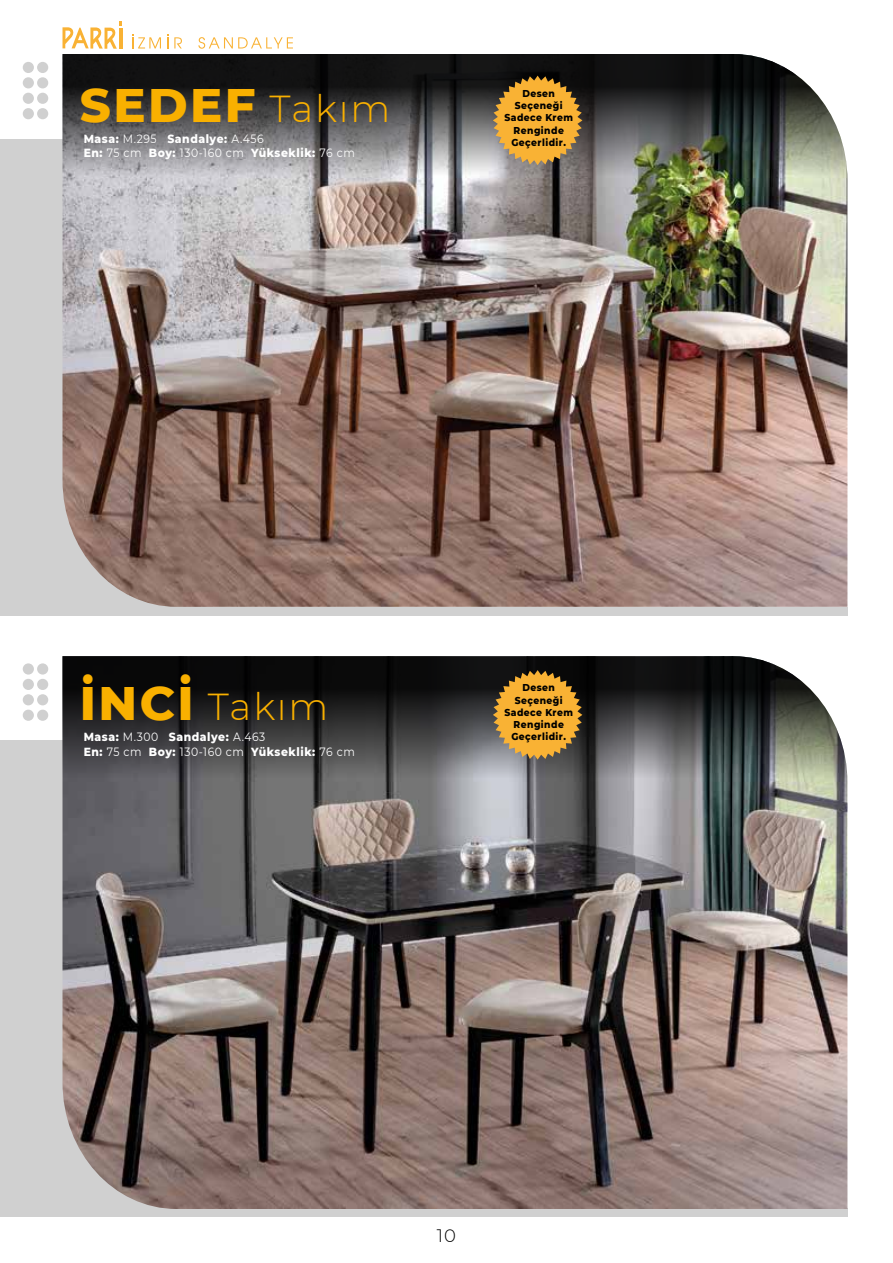
<style>
.page{position:relative;width:893px;height:1263px;background:#fff}
.page>*{position:absolute;margin:0;border:0;box-sizing:border-box;transform-origin:0 0}
.t1{font:800 48px "Montserrat";letter-spacing:.05em;color:#f9b000}
.t2{font:300 37.5px "Montserrat";letter-spacing:.045em;color:#f9b000}
.t3{font:300 18px "Montserrat";color:#000}
.t4{font:800 12px/14.4px "Montserrat";letter-spacing:.05em;color:#fff;scale:.9 1}
.t5{font:800 10.2px/12.3px "Montserrat";letter-spacing:.05em;color:#000;text-align:center;scale:.9 1}
.s1{font-weight:300;font-size:37.5px}
.s2{font-weight:400}
.s3{font-weight:800;font-size:48px}
</style>
<div class="page">
<svg style="left:63px;top:22px;width:59px;height:27px"></svg>
<svg style="left:198px;top:37px;width:95px;height:12px"></svg>
<svg style="left:132px;top:34px;width:29px;height:15px"></svg>
<svg style="left:168px;top:34px;width:14px;height:15px"></svg>
<div style="left:0;top:741px;width:213px;height:476px;background:#d0d0d0"></div>
<div style="left:23px;top:663px;width:11px;height:11px;background:#d0d0d0;border-radius:50%"></div>
<div style="left:37px;top:663px;width:11px;height:11px;background:#d0d0d0;border-radius:50%"></div>
<div style="left:23px;top:679px;width:11px;height:11px;background:#d0d0d0;border-radius:50%"></div>
<div style="left:37px;top:679px;width:11px;height:11px;background:#d0d0d0;border-radius:50%"></div>
<div style="left:23px;top:694px;width:11px;height:11px;background:#d0d0d0;border-radius:50%"></div>
<div style="left:37px;top:694px;width:11px;height:11px;background:#d0d0d0;border-radius:50%"></div>
<div style="left:23px;top:710px;width:11px;height:11px;background:#d0d0d0;border-radius:50%"></div>
<div style="left:37px;top:710px;width:11px;height:11px;background:#d0d0d0;border-radius:50%"></div>
<div style="left:213px;top:1208px;width:634px;height:9px;background:#d0d0d0"></div>
<div style="left:0;top:139px;width:213px;height:476px;background:#d0d0d0"></div>
<div style="left:23px;top:62px;width:11px;height:11px;background:#d0d0d0;border-radius:50%"></div>
<div style="left:37px;top:62px;width:11px;height:11px;background:#d0d0d0;border-radius:50%"></div>
<div style="left:23px;top:77px;width:11px;height:11px;background:#d0d0d0;border-radius:50%"></div>
<div style="left:37px;top:77px;width:11px;height:11px;background:#d0d0d0;border-radius:50%"></div>
<div style="left:23px;top:93px;width:11px;height:11px;background:#d0d0d0;border-radius:50%"></div>
<div style="left:37px;top:93px;width:11px;height:11px;background:#d0d0d0;border-radius:50%"></div>
<div style="left:23px;top:108px;width:11px;height:11px;background:#d0d0d0;border-radius:50%"></div>
<div style="left:37px;top:108px;width:11px;height:11px;background:#d0d0d0;border-radius:50%"></div>
<div style="left:213px;top:607px;width:634px;height:8px;background:#d0d0d0"></div>
<svg style="left:63px;top:656px;width:784px;height:553px;background:#706663"></svg>
<img style="left:63px;top:54px;width:784px;height:553px">
<svg style="left:493px;top:76px;width:89px;height:89px;background:#c6933a"></svg>
<svg style="left:493px;top:670px;width:89px;height:90px;background:#bf8d35"></svg>
<h1 class="t1" style="left:80px;top:70px;width:312px">SEDEF <span class="s1">Takım</span></h1>
<p class="t4" style="left:84px;top:131px;width:303px">Masa: <span class="s2">M.295</span> Sandalye: <span class="s2">A.456<br></span>En: <span class="s2">75 cm</span> Boy: <span class="s2">130-160 cm</span> Yükseklik: <span class="s2">76 cm</span></p>
<p class="t5" style="left:504px;top:87px;width:78px">Desen<br>Seçeneği<br>Sadece Krem<br>Renginde<br>Geçerlidir.</p>
<h2 class="t2" style="left:80px;top:682px;width:250px"><span class="s3">İNCİ</span> Takım</h2>
<p class="t4" style="left:84px;top:729px;width:303px">Masa: <span class="s2">M.300</span> Sandalye: <span class="s2">A.463<br></span>En: <span class="s2">75 cm</span> Boy: <span class="s2">130-160 cm</span> Yükseklik: <span class="s2">76 cm</span></p>
<p class="t5" style="left:504px;top:681px;width:78px">Desen<br>Seçeneği<br>Sadece Krem<br>Renginde<br>Geçerlidir.</p>
<h3 class="t3" style="left:437px;top:1223px;width:21px">10</h3>
</div>
